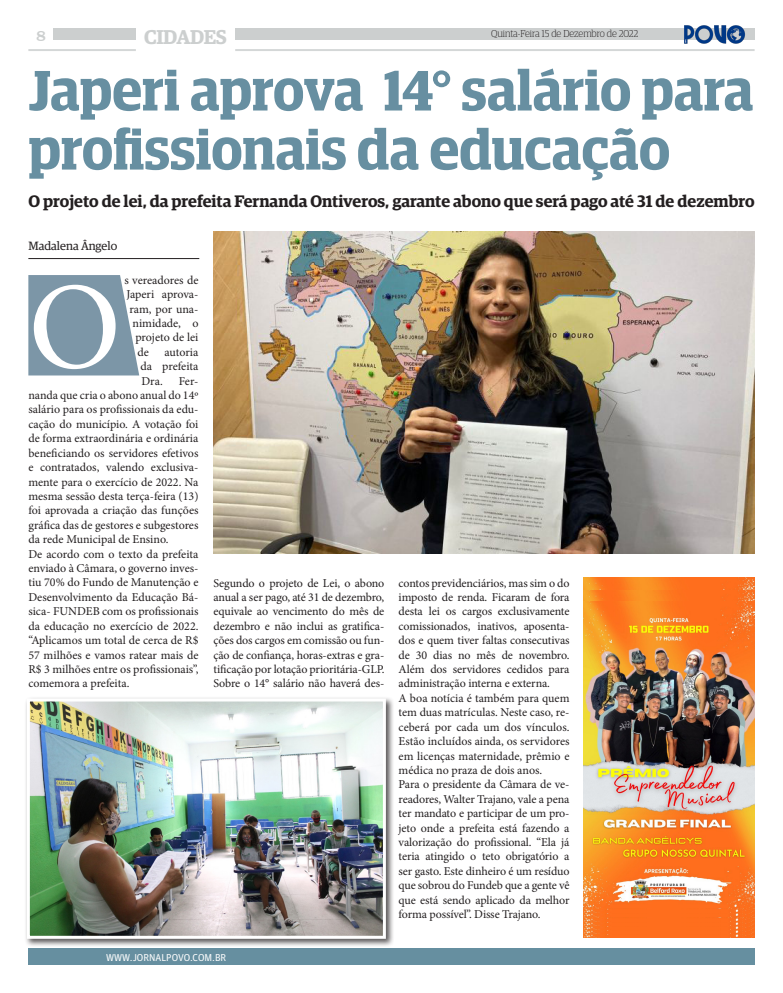
<style>
.page{position:relative;width:783px;height:993px;background:#fff}
.page>*{position:absolute;margin:0;border:0;box-sizing:border-box;transform-origin:0 0}
.t1{font:124px "Minion Pro";color:#fff}
.t2{font:600 57px/59px "Guardian Egyptian Display";color:#678fa1}
.t3{font:600 20px "Guardian Egyptian";letter-spacing:-.02em;color:#cccfcf}
.t4{font:600 16.7px "Guardian Egyptian";color:#231f20}
.t5{font:16px "Clarendon BT";color:#cccfcf}
.t6{font:12px/14.4px "Minion Pro";letter-spacing:-.005em;color:#231f20;text-align:justify}
.t7{font:12px "Guardian Egyptian";color:#231f20}
.t8{font:300 10px "Guardian Egyptian Display";letter-spacing:-.005em;color:#231f20}
.t9{font:10px "Guardian Agate Sans G1 D Regular";color:#fff}
</style>
<div class="page">
<div style="left:28px;top:947px;width:726px;height:17px;background:#668fa0"></div>
<div style="left:235px;top:28px;width:519px;height:12px;background:#cccfcf"></div>
<div style="left:54px;top:28px;width:82px;height:12px;background:#cccfcf"></div>
<hr style="left:28px;top:49px;width:108px;height:2px;background:#cccfcf">
<hr style="left:235px;top:49px;width:519px;height:2px;background:#cccfcf">
<img style="left:583px;top:577px;width:171px;height:13px">
<img style="left:583px;top:590px;width:171px;height:11px">
<img style="left:583px;top:601px;width:171px;height:310px">
<svg style="left:28px;top:275px;width:111px;height:100px;background:#879fae"></svg>
<hr style="left:28px;top:258px;width:171px;height:1px;background:#231f20">
<img style="left:213px;top:232px;width:541px;height:321px">
<div style="left:24px;top:695px;width:370px;height:251px;background:#231f20;opacity:.75"></div>
<img style="left:31px;top:702px;width:351px;height:232px">
<div style="left:27px;top:698px;width:359px;height:240px;border:3px solid #fff"></div>
<img style="left:583px;top:603px;width:171px;height:303px">
<img style="left:684px;top:25px;width:61px;height:19px">
<h3 class="t5" style="left:36px;top:25px;width:11px">8</h3>
<p class="t8" style="left:491px;top:28px;width:149px">Quinta-Feira 15 de Dezembro de 2022</p>
<h3 class="t3" style="left:144px;top:22px;width:84px">CIDADES</h3>
<p class="t2" style="left:28px;top:61px;width:726px">Japeri aprova 14° salário para profissionais da educação</p>
<p class="t4" style="left:28px;top:189px;width:727px">O projeto de lei, da prefeita Fernanda Ontiveros, garante abono que será pago até 31 de dezembro</p>
<p class="t7" style="left:28px;top:237px;width:90px">Madalena Ângelo</p>
<p class="t6" style="left:124px;top:273px;width:75px">s vereadores de</p>
<p class="t6" style="left:126px;top:287px;width:74px">Japeri aprova-</p>
<p class="t6" style="left:129px;top:301px;width:71px">ram, por una-</p>
<p class="t6" style="left:132px;top:316px;width:67px">nimidade, o</p>
<p class="t6" style="left:135px;top:330px;width:64px">projeto de lei</p>
<p class="t6" style="left:137px;top:345px;width:13px">de</p>
<p class="t1" style="left:28px;top:244px;width:94px">O</p>
<p class="t6" style="left:140px;top:345px;width:59px;text-indent:24px">autoria da prefeita Dra.</p>
<p class="t6" style="left:28px;top:373px;width:172px;text-indent:150px">Fer&shy;nanda que cria o abono anual do 14º salário para os profissionais da edu&shy;cação do município. A votação foi de forma extraordinária e ordinária beneficiando os servidores efetivos e contratados, valendo exclusiva&shy;mente para o exercício de 2022. Na mesma sessão desta terça-feira (13) foi aprovada a criação das funções gráfica das de gestores e subgestores da rede Municipal de Ensino.</p>
<p class="t6" style="left:28px;top:546px;width:172px">De acordo com o texto da prefeita enviado à Câmara, o governo inves&shy;tiu 70% do Fundo de Manutenção e Desenvolvimento da Educação Bá&shy;sica- FUNDEB com os profissionais da educação no exercício de 2022. “Aplicamos um total de cerca de R$ 57 milhões e vamos ratear mais de R$ 3 milhões entre os profissionais”, comemora a prefeita.</p>
<p class="t6" style="left:213px;top:575px;width:172px">Segundo o projeto de Lei, o abono anual a ser pago, até 31 de dezembro, equivale ao vencimento do mês de dezembro e não inclui as gratifica&shy;ções dos cargos em comissão ou fun&shy;ção de confiança, horas-extras e gra&shy;tificação por lotação prioritária-GLP.</p>
<p class="t6" style="left:213px;top:676px;width:172px">Sobre o 14° salário não haverá des-</p>
<p class="t9" style="left:106px;top:949px;width:122px">WWW.JORNALPOVO.COM.BR</p>
<p class="t6" style="left:398px;top:575px;width:172px">contos previdenciários, mas sim o do imposto de renda. Ficaram de fora desta lei os cargos exclusivamente comissionados, inativos, aposenta&shy;dos e quem tiver faltas consecutivas de 30 dias no mês de novembro.<br>Além dos servidores cedidos para administração interna e externa.</p>
<p class="t6" style="left:398px;top:690px;width:172px">A boa notícia é também para quem tem duas matrículas. Neste caso, re&shy;ceberá por cada um dos vínculos.<br>Estão incluídos ainda, os servidores em licenças maternidade, prêmio e médica no praza de dois anos.</p>
<p class="t6" style="left:398px;top:777px;width:172px">Para o presidente da Câmara de ve&shy;readores, Walter Trajano, vale a pena ter mandato e participar de um pro&shy;jeto onde a prefeita está fazendo a valorização do profissional. “Ela já teria atingido o teto obrigatório a ser gasto. Este dinheiro é um resíduo que sobrou do Fundeb que a gente vê que está sendo aplicado da melhor forma possível”. Disse Trajano.</p>
</div>
